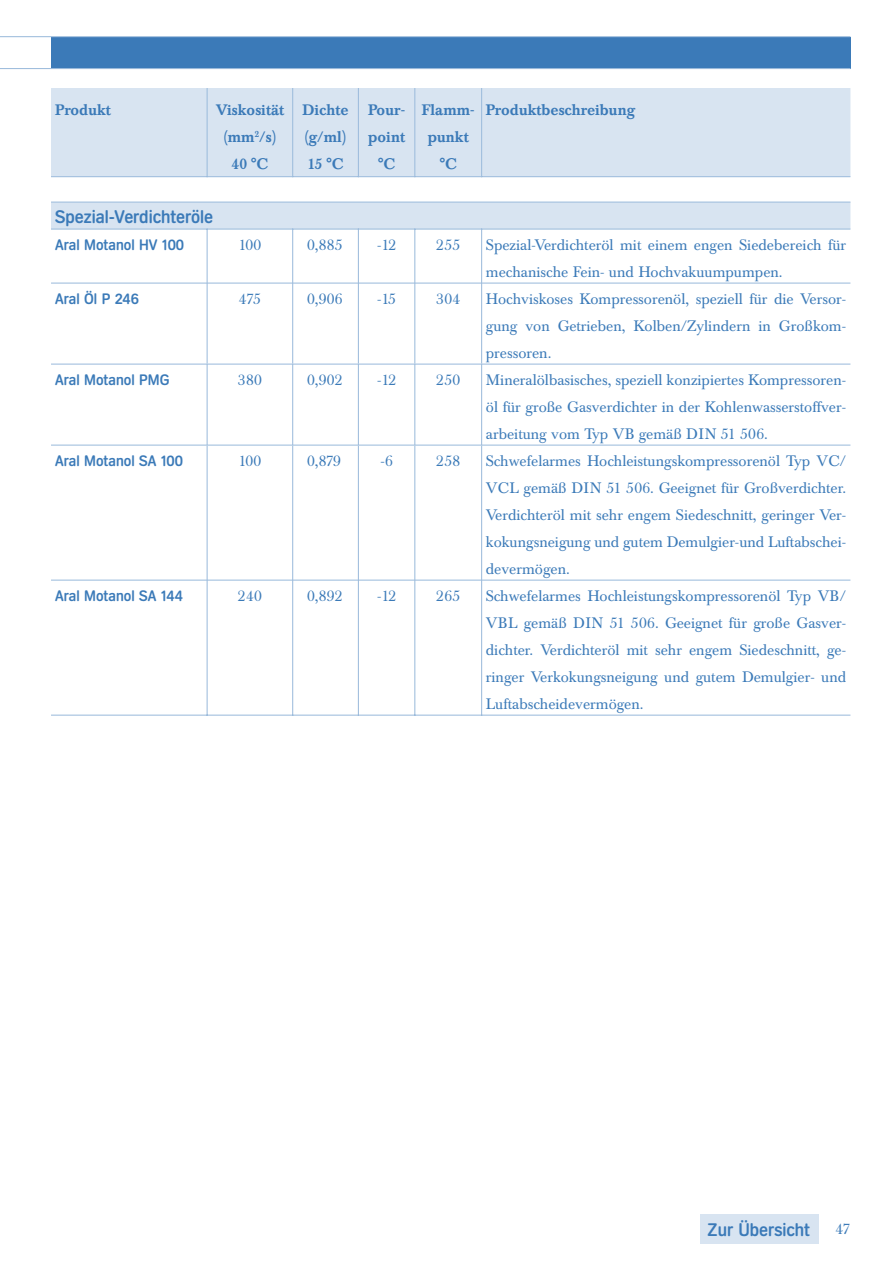
<style>
.page{position:relative;width:893px;height:1263px;background:#fff}
.page>*{position:absolute;margin:0;border:0;box-sizing:border-box;transform-origin:0 0}
.t1{font:500 18px "Aral V2";color:#3b7ab8}
.t2{font:15px/27px "Baskerville BQ";color:#3b7ab8;text-align:justify}
.t3{font:500 15px/27px "Baskerville BQ";color:#3b7ab8;text-align:center}
.t4{font:500 15px "Aral V2";color:#3b7ab8}
</style>
<div class="page">
<div style="left:51px;top:37px;width:799px;height:31px;background:#3b7ab8"></div>
<hr style="left:0;top:68px;width:850px;height:1px;background:#9dbcdc">
<hr style="left:0;top:36px;width:850px;height:1px;background:#9dbcdc">
<svg style="left:51px;top:88px;width:799px;height:141px;fill:#d8e4f1"></svg>
<hr style="left:207px;top:88px;width:1px;height:62px;background:#9dbcdc">
<hr style="left:292px;top:88px;width:1px;height:62px;background:#9dbcdc">
<hr style="left:358px;top:88px;width:1px;height:62px;background:#9dbcdc">
<hr style="left:414px;top:88px;width:1px;height:62px;background:#9dbcdc">
<hr style="left:481px;top:88px;width:1px;height:62px;background:#9dbcdc">
<svg style="left:207px;top:150px;width:1px;height:27px"></svg>
<svg style="left:292px;top:150px;width:1px;height:27px"></svg>
<svg style="left:358px;top:150px;width:1px;height:27px"></svg>
<svg style="left:414px;top:150px;width:1px;height:27px"></svg>
<svg style="left:481px;top:150px;width:1px;height:27px"></svg>
<hr style="left:51px;top:176px;width:156px;height:1px;background:#9dbcdc">
<hr style="left:208px;top:176px;width:84px;height:1px;background:#9dbcdc">
<hr style="left:293px;top:176px;width:65px;height:1px;background:#9dbcdc">
<hr style="left:359px;top:176px;width:55px;height:1px;background:#9dbcdc">
<hr style="left:415px;top:176px;width:66px;height:1px;background:#9dbcdc">
<hr style="left:482px;top:176px;width:368px;height:1px;background:#9dbcdc">
<hr style="left:51px;top:202px;width:156px;height:1px;background:#9dbcdc">
<hr style="left:207px;top:202px;width:86px;height:1px;background:#9dbcdc">
<hr style="left:293px;top:202px;width:65px;height:1px;background:#9dbcdc">
<hr style="left:358px;top:202px;width:57px;height:1px;background:#9dbcdc">
<hr style="left:415px;top:202px;width:67px;height:1px;background:#9dbcdc">
<hr style="left:482px;top:202px;width:368px;height:1px;background:#9dbcdc">
<hr style="left:51px;top:229px;width:156px;height:1px;background:#9dbcdc">
<hr style="left:208px;top:229px;width:84px;height:1px;background:#9dbcdc">
<hr style="left:207px;top:229px;width:1px;height:54px;background:#9dbcdc">
<hr style="left:293px;top:229px;width:65px;height:1px;background:#9dbcdc">
<hr style="left:292px;top:229px;width:1px;height:54px;background:#9dbcdc">
<hr style="left:359px;top:229px;width:55px;height:1px;background:#9dbcdc">
<hr style="left:358px;top:229px;width:1px;height:54px;background:#9dbcdc">
<hr style="left:415px;top:229px;width:66px;height:1px;background:#9dbcdc">
<hr style="left:414px;top:229px;width:1px;height:54px;background:#9dbcdc">
<hr style="left:482px;top:229px;width:368px;height:1px;background:#9dbcdc">
<hr style="left:481px;top:229px;width:1px;height:54px;background:#9dbcdc">
<hr style="left:51px;top:283px;width:157px;height:1px;background:#9dbcdc">
<hr style="left:208px;top:283px;width:85px;height:1px;background:#9dbcdc">
<hr style="left:207px;top:284px;width:1px;height:80px;background:#9dbcdc">
<hr style="left:293px;top:283px;width:66px;height:1px;background:#9dbcdc">
<hr style="left:292px;top:284px;width:1px;height:80px;background:#9dbcdc">
<hr style="left:359px;top:283px;width:56px;height:1px;background:#9dbcdc">
<hr style="left:358px;top:284px;width:1px;height:80px;background:#9dbcdc">
<hr style="left:415px;top:283px;width:67px;height:1px;background:#9dbcdc">
<hr style="left:414px;top:284px;width:1px;height:80px;background:#9dbcdc">
<hr style="left:482px;top:283px;width:368px;height:1px;background:#9dbcdc">
<hr style="left:481px;top:284px;width:1px;height:80px;background:#9dbcdc">
<hr style="left:207px;top:446px;width:1px;height:134px;background:#9dbcdc">
<hr style="left:292px;top:446px;width:1px;height:134px;background:#9dbcdc">
<hr style="left:358px;top:446px;width:1px;height:134px;background:#9dbcdc">
<hr style="left:414px;top:446px;width:1px;height:134px;background:#9dbcdc">
<hr style="left:481px;top:446px;width:1px;height:134px;background:#9dbcdc">
<hr style="left:51px;top:580px;width:157px;height:1px;background:#9dbcdc">
<hr style="left:208px;top:580px;width:85px;height:1px;background:#9dbcdc">
<hr style="left:207px;top:581px;width:1px;height:135px;background:#9dbcdc">
<hr style="left:293px;top:580px;width:66px;height:1px;background:#9dbcdc">
<hr style="left:292px;top:581px;width:1px;height:135px;background:#9dbcdc">
<hr style="left:359px;top:580px;width:56px;height:1px;background:#9dbcdc">
<hr style="left:358px;top:581px;width:1px;height:135px;background:#9dbcdc">
<hr style="left:415px;top:580px;width:67px;height:1px;background:#9dbcdc">
<hr style="left:414px;top:581px;width:1px;height:135px;background:#9dbcdc">
<hr style="left:482px;top:580px;width:368px;height:1px;background:#9dbcdc">
<hr style="left:481px;top:581px;width:1px;height:135px;background:#9dbcdc">
<hr style="left:51px;top:715px;width:156px;height:1px;background:#9dbcdc">
<hr style="left:208px;top:715px;width:84px;height:1px;background:#9dbcdc">
<hr style="left:293px;top:715px;width:65px;height:1px;background:#9dbcdc">
<hr style="left:359px;top:715px;width:55px;height:1px;background:#9dbcdc">
<hr style="left:415px;top:715px;width:66px;height:1px;background:#9dbcdc">
<hr style="left:482px;top:715px;width:368px;height:1px;background:#9dbcdc">
<hr style="left:51px;top:364px;width:157px;height:1px;background:#9dbcdc">
<hr style="left:208px;top:364px;width:85px;height:1px;background:#9dbcdc">
<hr style="left:207px;top:365px;width:1px;height:80px;background:#9dbcdc">
<hr style="left:293px;top:364px;width:66px;height:1px;background:#9dbcdc">
<hr style="left:292px;top:365px;width:1px;height:80px;background:#9dbcdc">
<hr style="left:359px;top:364px;width:56px;height:1px;background:#9dbcdc">
<hr style="left:358px;top:365px;width:1px;height:80px;background:#9dbcdc">
<hr style="left:415px;top:364px;width:67px;height:1px;background:#9dbcdc">
<hr style="left:414px;top:365px;width:1px;height:80px;background:#9dbcdc">
<hr style="left:482px;top:364px;width:368px;height:1px;background:#9dbcdc">
<hr style="left:481px;top:365px;width:1px;height:80px;background:#9dbcdc">
<hr style="left:51px;top:445px;width:157px;height:1px;background:#9dbcdc">
<hr style="left:208px;top:445px;width:85px;height:1px;background:#9dbcdc">
<hr style="left:293px;top:445px;width:66px;height:1px;background:#9dbcdc">
<hr style="left:359px;top:445px;width:56px;height:1px;background:#9dbcdc">
<hr style="left:415px;top:445px;width:67px;height:1px;background:#9dbcdc">
<hr style="left:482px;top:445px;width:368px;height:1px;background:#9dbcdc">
<div style="left:700px;top:1214px;width:119px;height:30px;background:#d8e4f1"></div>
<p class="t3" style="left:55px;top:97px;width:57px">Produkt</p>
<p class="t3" style="left:216px;top:97px;width:70px">Viskosität (mm<sup>2</sup>/s)</p>
<p class="t3" style="left:303px;top:97px;width:47px;text-align:left">Dichte (g/ml)</p>
<p class="t3" style="left:368px;top:97px;width:38px;text-align:left">Pour&shy;point</p>
<p class="t3" style="left:422px;top:97px;width:54px">Flamm&shy;punkt</p>
<p class="t3" style="left:486px;top:97px;width:151px">Produktbeschreibung</p>
<p class="t3" style="left:232px;top:151px;width:38px">40 °C</p>
<p class="t3" style="left:308px;top:151px;width:37px">15 °C</p>
<p class="t3" style="left:378px;top:151px;width:18px">°C</p>
<p class="t3" style="left:440px;top:151px;width:18px">°C</p>
<p class="t1" style="left:55px;top:206px;width:159px">Spezial-Verdichteröle</p>
<p class="t4" style="left:55px;top:236px;width:130px">Aral Motanol HV 100</p>
<p class="t2" style="left:239px;top:232px;width:24px">100</p>
<p class="t2" style="left:307px;top:232px;width:37px">0,885</p>
<p class="t2" style="left:377px;top:232px;width:21px">-12</p>
<p class="t2" style="left:436px;top:232px;width:26px">255</p>
<p class="t2" style="left:486px;top:232px;width:362px">Spezial-Verdichteröl mit einem engen Siedebereich für mechanische Fein- und Hochvakuumpumpen.</p>
<p class="t4" style="left:55px;top:290px;width:85px">Aral Öl P 246</p>
<p class="t2" style="left:239px;top:286px;width:24px">475</p>
<p class="t2" style="left:307px;top:286px;width:37px">0,906</p>
<p class="t2" style="left:377px;top:286px;width:20px">-15</p>
<p class="t2" style="left:436px;top:286px;width:26px">304</p>
<p class="t2" style="left:486px;top:286px;width:362px">Hochviskoses Kompressorenöl, speziell für die Versor&shy;gung von Getrieben, Kolben/Zylindern in Großkom&shy;pressoren.</p>
<p class="t4" style="left:55px;top:371px;width:116px">Aral Motanol PMG</p>
<p class="t2" style="left:238px;top:367px;width:26px">380</p>
<p class="t2" style="left:307px;top:367px;width:37px">0,902</p>
<p class="t2" style="left:377px;top:367px;width:21px">-12</p>
<p class="t2" style="left:436px;top:367px;width:26px">250</p>
<p class="t2" style="left:486px;top:367px;width:362px">Mineralölbasisches, speziell konzipiertes Kompressoren&shy;öl für große Gasverdichter in der Kohlenwasserstoffver&shy;arbeitung vom Typ VB gemäß DIN 51 506.</p>
<p class="t4" style="left:55px;top:452px;width:129px">Aral Motanol SA 100</p>
<p class="t2" style="left:239px;top:448px;width:24px">100</p>
<p class="t2" style="left:307px;top:448px;width:35px">0,879</p>
<p class="t2" style="left:380px;top:448px;width:14px">-6</p>
<p class="t2" style="left:436px;top:448px;width:26px">258</p>
<p class="t2" style="left:486px;top:448px;width:362px">Schwefelarmes Hochleistungskompressorenöl Typ VC/ VCL gemäß DIN 51 506. Geeignet für Großverdichter.<br>Verdichteröl mit sehr engem Siedeschnitt, geringer Ver&shy;kokungsneigung und gutem Demulgier-und Luftabschei&shy;devermögen.</p>
<p class="t4" style="left:55px;top:587px;width:129px">Aral Motanol SA 144</p>
<p class="t2" style="left:238px;top:583px;width:26px">240</p>
<p class="t2" style="left:307px;top:583px;width:37px">0,892</p>
<p class="t2" style="left:377px;top:583px;width:21px">-12</p>
<p class="t2" style="left:436px;top:583px;width:26px">265</p>
<p class="t2" style="left:486px;top:583px;width:362px">Schwefelarmes Hochleistungskompressorenöl Typ VB/ VBL gemäß DIN 51 506. Geeignet für große Gasver&shy;dichter. Verdichteröl mit sehr engem Siedeschnitt, ge&shy;ringer Verkokungsneigung und gutem Demulgier- und Luftabscheidevermögen.</p>
<p class="t1" style="left:707px;top:1219px;width:104px">Zur Übersicht</p>
<p class="t2" style="left:835px;top:1215px;width:17px">47</p>
</div>
